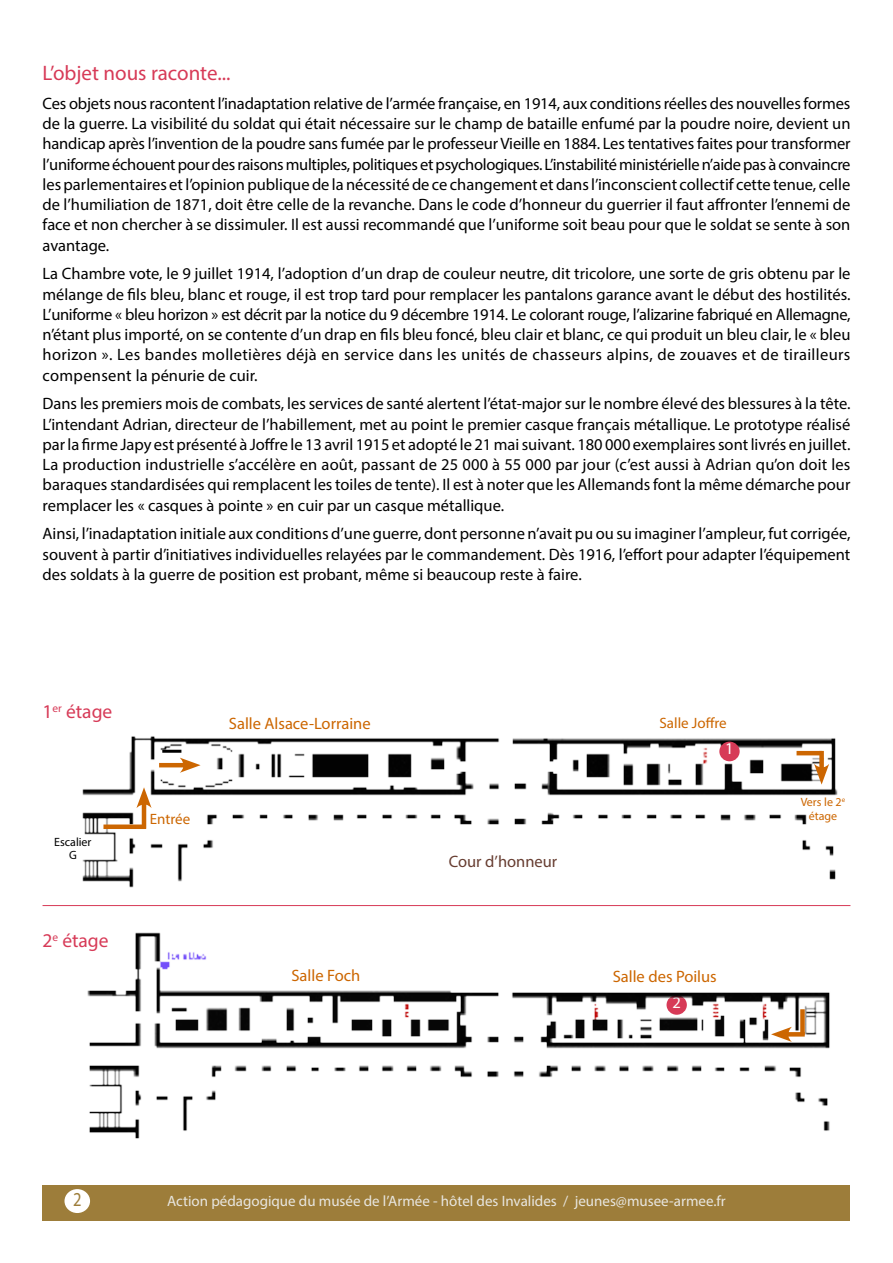
<style>
.page{position:relative;width:893px;height:1263px;background:#fff}
.page>*{position:absolute;margin:0;border:0;box-sizing:border-box;transform-origin:0 0}
.t1{font:21px "Myriad Pro";color:#d73a57}
.t2{font:19.8px "Myriad Pro";color:#9d7d3a;scale:.83 1}
.t3{font:19.5px "Myriad Pro";color:#d73a57}
.t4{font:16.5px/20.2px "Myriad Pro";color:#000;text-align:justify}
.t5{font:16.5px "Myriad Pro";color:#cc6601}
.t6{font:16.5px "Myriad Pro";color:#673d31}
.t7{font:16.5px "Myriad Pro";color:#fff}
.t8{font:15px "Myriad Pro";color:#e8e6e0}
.t9{font:15px "Myriad Pro";color:#cc6601}
.t10{font:12px/14.4px "Myriad Pro";color:#cc6601;text-align:center}
.t11{font:12px "Myriad Pro";color:#000}
</style>
<div class="page">
<div style="left:43px;top:1185px;width:807px;height:35px;background:#9d7d3a"></div>
<div style="left:64px;top:1189px;width:26px;height:24px;background:#fff;border-radius:50%"></div>
<img style="left:82px;top:736px;width:756px;height:152px">
<div style="left:719px;top:742px;width:21px;height:19px;background:#d73a57;border-radius:50%"></div>
<hr style="left:142px;top:800px;width:4px;height:29px;background:#cc6601">
<svg style="left:136px;top:787px;width:16px;height:21px"></svg>
<div style="left:103px;top:824px;width:43px;height:5px;background:#cc6601"></div>
<hr style="left:159px;top:763px;width:29px;height:4px;background:#cc6601">
<svg style="left:180px;top:758px;width:21px;height:15px"></svg>
<hr style="left:162px;top:750px;width:19px;height:3px;background:#000">
<img style="left:87px;top:932px;width:743px;height:207px">
<div style="left:819px;top:751px;width:5px;height:21px;background:#cc6601"></div>
<svg style="left:814px;top:764px;width:15px;height:20px"></svg>
<hr style="left:796px;top:751px;width:26px;height:4px;background:#cc6601">
<svg style="left:792px;top:1032px;width:13px;height:4px"></svg>
<svg style="left:771px;top:1027px;width:21px;height:15px"></svg>
<div style="left:800px;top:1009px;width:5px;height:26px;background:#cc6601"></div>
<hr style="left:43px;top:905px;width:807px;height:1px;background:#d73a57">
<p class="t1" style="left:43px;top:60px;width:189px">L’objet nous raconte...</p>
<p class="t4" style="left:43px;top:93px;width:809px">Ces objets nous racontent l’inadaptation relative de l’armée française, en 1914, aux conditions réelles des nouvelles formes de la guerre. La visibilité du soldat qui était nécessaire sur le champ de bataille enfumé par la poudre noire, devient un handicap après l’invention de la poudre sans fumée par le professeur Vieille en 1884. Les tentatives faites pour transformer l’uniforme échouent pour des raisons multiples, politiques et psychologiques. L’instabilité ministérielle n’aide pas à convaincre les parlementaires et l’opinion publique de la nécessité de ce changement et dans l’inconscient collectif cette tenue, celle de l’humiliation de 1871, doit être celle de la revanche. Dans le code d’honneur du guerrier il faut affronter l’ennemi de face et non chercher à se dissimuler. Il est aussi recommandé que l’uniforme soit beau pour que le soldat se sente à son avantage.</p>
<p class="t4" style="left:43px;top:263px;width:810px">La Chambre vote, le 9 juillet 1914, l’adoption d’un drap de couleur neutre, dit tricolore, une sorte de gris obtenu par le mélange de fils bleu, blanc et rouge, il est trop tard pour remplacer les pantalons garance avant le début des hostilités.<br>L’uniforme « bleu horizon » est décrit par la notice du 9 décembre 1914. Le colorant rouge, l’alizarine fabriqué en Allemagne, n’étant plus importé, on se contente d’un drap en fils bleu foncé, bleu clair et blanc, ce qui produit un bleu clair, le « bleu horizon ». Les bandes molletières déjà en service dans les unités de chasseurs alpins, de zouaves et de tirailleurs compensent la pénurie de cuir.</p>
<p class="t4" style="left:43px;top:393px;width:809px">Dans les premiers mois de combats, les services de santé alertent l’état-major sur le nombre élevé des blessures à la tête.<br>L’intendant Adrian, directeur de l’habillement, met au point le premier casque français métallique. Le prototype réalisé par la firme Japy est présenté à Joffre le 13 avril 1915 et adopté le 21 mai suivant. 180 000 exemplaires sont livrés en juillet.<br>La production industrielle s’accélère en août, passant de 25 000 à 55 000 par jour (c’est aussi à Adrian qu’on doit les baraques standardisées qui remplacent les toiles de tente). Il est à noter que les Allemands font la même démarche pour remplacer les « casques à pointe » en cuir par un casque métallique.</p>
<p class="t4" style="left:43px;top:523px;width:809px">Ainsi, l’inadaptation initiale aux conditions d’une guerre, dont personne n’avait pu ou su imaginer l’ampleur, fut corrigée, souvent à partir d’initiatives individuelles relayées par le commandement. Dès 1916, l’effort pour adapter l’équipement des soldats à la guerre de position est probant, même si beaucoup reste à faire.</p>
<p class="t3" style="left:43px;top:700px;width:71px">1<sup>er</sup> étage</p>
<p class="t11" style="left:54px;top:834px;width:39px">Escalier</p>
<p class="t11" style="left:69px;top:848px;width:9px">G</p>
<p class="t3" style="left:43px;top:928px;width:68px">2<sup>e</sup> étage</p>
<p class="t9" style="left:150px;top:810px;width:42px">Entrée</p>
<p class="t5" style="left:229px;top:713px;width:143px">Salle Alsace-Lorraine</p>
<p class="t6" style="left:449px;top:852px;width:110px">Cour d’honneur</p>
<p class="t9" style="left:659px;top:714px;width:69px">Salle Joffre</p>
<p class="t7" style="left:725px;top:739px;width:10px">1</p>
<p class="t5" style="left:291px;top:965px;width:70px">Salle Foch</p>
<p class="t5" style="left:613px;top:966px;width:106px">Salle des Poilus</p>
<p class="t7" style="left:672px;top:992px;width:10px">2</p>
<p class="t10" style="left:801px;top:794px;width:46px">Vers le 2<sup>e </sup>étage</p>
<p class="t2" style="left:73px;top:1187px;width:12px">2</p>
<p class="t8" style="left:167px;top:1192px;width:560px">Action pédagogique du musée de l’Armée - hôtel des Invalides / jeunes@musee-armee.fr</p>
</div>
